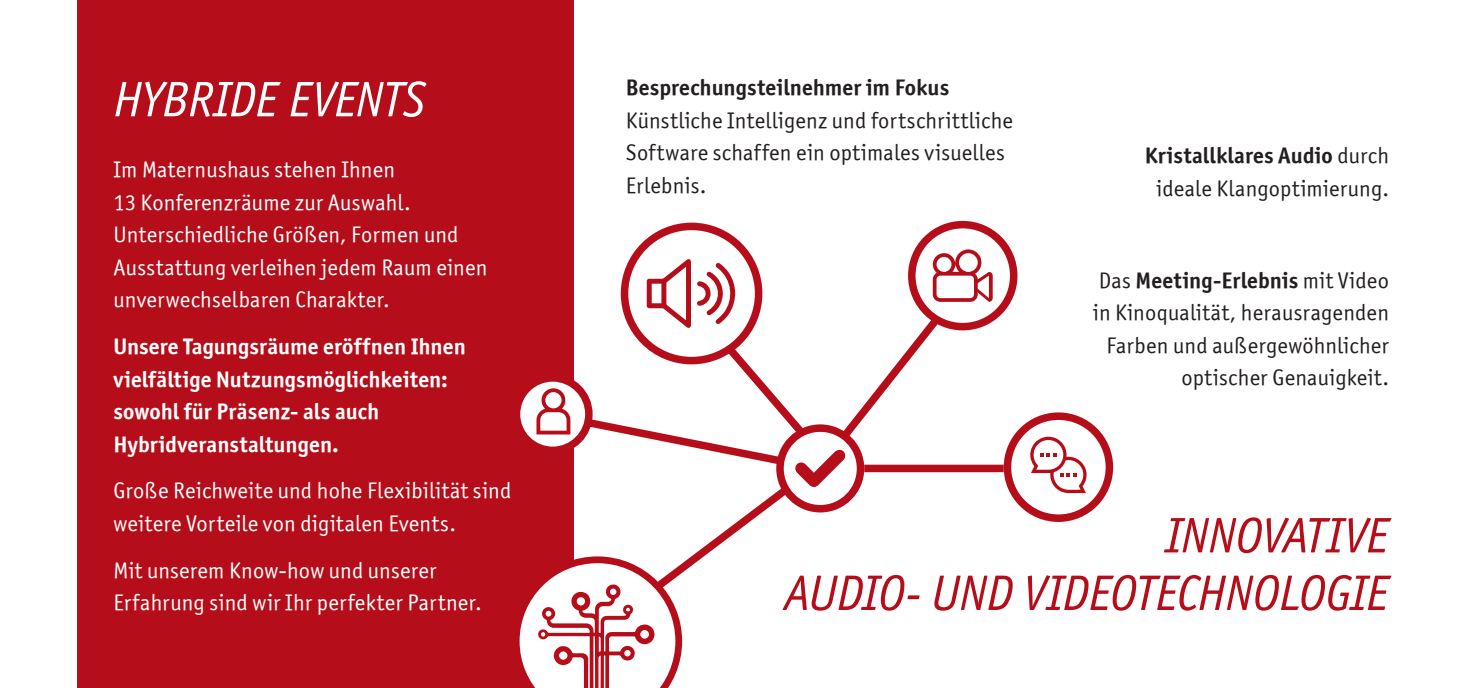
<style>
.page{position:relative;width:1467px;height:688px;background:#fff}
.page>*{position:absolute;margin:0;border:0;box-sizing:border-box;transform-origin:0 0}
.Copy{font:italic 50px/57.5px "Officina Sans ITCTT Book";letter-spacing:-.015em;color:#b50e1a;text-align:right}
.Copy-2{font:italic 50px "Officina Sans ITCTT Book";letter-spacing:-.005em;color:#fff}
.Copy-3{font:22.5px/32.5px "Officina Sans ITCTT Book";letter-spacing:.01em;color:#fff}
.Copy-4{font:22.5px/32.5px "Officina Sans ITCTT Book";letter-spacing:.01em;color:#231f20}
.Copy-5{font:22.5px/32.5px "Officina Sans ITCTT Bold";letter-spacing:.005em;color:#fff}
.s1{font-family:"Officina Sans ITCTT Bold"}
</style>
<div class="page">
<div style="left:78px;top:0;width:496px;height:687px;background:#b50e1a"></div>
<svg style="left:625px;top:226px;width:134px;height:134px"></svg>
<div style="left:621px;top:222px;width:141px;height:142px;border:8px solid #b50e1a;border-radius:50%"></div>
<svg style="left:912px;top:224px;width:102px;height:102px"></svg>
<div style="left:908px;top:221px;width:109px;height:109px;border:8px solid #b50e1a;border-radius:50%"></div>
<svg style="left:1007px;top:416px;width:102px;height:102px"></svg>
<div style="left:1004px;top:412px;width:109px;height:110px;border:8px solid #b50e1a;border-radius:50%"></div>
<div style="left:864px;top:464px;width:140px;height:8px;background:#b50e1a"></div>
<svg style="left:1030px;top:436px;width:57px;height:57px"></svg>
<svg style="left:519px;top:249px;width:474px;height:438px"></svg>
<p class="Copy-2" style="left:113px;top:70px;width:314px">HYBRIDE EVENTS</p>
<p class="Copy-3" style="left:113px;top:153px;width:376px">Im Maternushaus stehen Ihnen<br>13 Konferenzräume zur Auswahl.<br>Unterschiedliche Größen, Formen und Ausstattung verleihen jedem Raum einen unverwechselbaren Charakter.</p>
<p class="Copy-5" style="left:113px;top:330px;width:354px">Unsere Tagungsräume eröffnen Ihnen vielfältige Nutzungsmöglichkeiten: sowohl für Präsenz- als auch<br>Hybridveranstaltungen.</p>
<p class="Copy-3" style="left:113px;top:474px;width:399px">Große Reichweite und hohe Flexibilität sind weitere Vorteile von digitalen Events.</p>
<p class="Copy-3" style="left:113px;top:553px;width:370px">Mit unserem Know-how und unserer<br>Erfahrung sind wir Ihr perfekter Partner.</p>
<p class="Copy-4" style="left:626px;top:71px;width:389px"><span class="s1">Besprechungsteilnehmer im Fokus </span>Künstliche Intelligenz und fortschrittliche Software schaffen ein optimales visuelles Erlebnis.</p>
<p class="Copy-4" style="left:1145px;top:139px;width:246px;text-align:center"><span class="s1">Kristallklares Audio</span> durch ideale Klangoptimierung.</p>
<p class="Copy-4" style="left:1093px;top:263px;width:297px;text-align:right">Das <span class="s1">Meeting-Erlebnis</span> mit Video in Kinoqualität, herausragenden<br>Farben und außergewöhnlicher optischer Genauigkeit.</p>
<p class="Copy" style="left:784px;top:506px;width:606px">INNOVATIVE<br>AUDIO- UND VIDEOTECHNOLOGIE</p>
</div>
